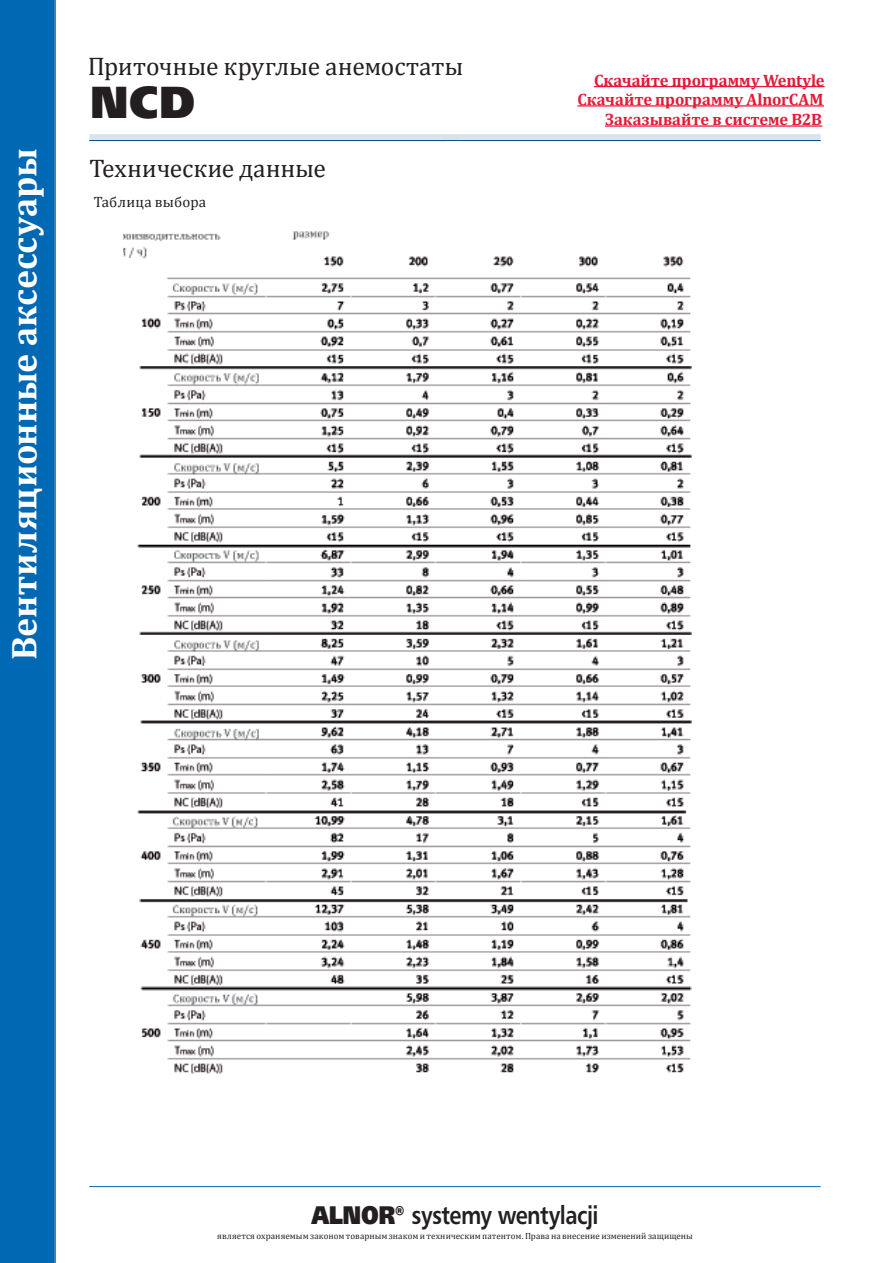
<style>
.page{position:relative;width:893px;height:1263px;background:#fff}
.page>*{position:absolute;margin:0;border:0;box-sizing:border-box;transform-origin:0 0}
.dzial_-_symbol_p{font:900 45px "Humanist 777 TL";color:#231f20}
.t1{font:700 36px "Cambria";color:#fff}
.dzial{font:25.5px "Cambria";letter-spacing:-.005em;color:#231f20}
.t2{font:700 25.5px "Humanist 777 TL";letter-spacing:-.025em;color:#231f20;scale:.85 1}
.tekst_pod_kreska{font:25.5px "Cambria";letter-spacing:-.01em;color:#231f20}
.t3{font:700 16.5px/19.8px "Cambria";letter-spacing:.005em;color:#e51836;text-align:right}
.tekst_8_5pt{font:15px "Cambria";letter-spacing:.015em;color:#231f20}
.t4{font:9px "Cambria";letter-spacing:.005em;color:#231f20}
.s1{font-weight:900}
</style>
<div class="page">
<div style="left:0;top:0;width:55px;height:1263px;background:#0168b3"></div>
<div style="left:89px;top:134px;width:732px;height:6px;background:#d9e3ed"></div>
<hr style="left:89px;top:140px;width:732px;height:1px;background:#00458a">
<hr style="left:89px;top:1186px;width:732px;height:1px;background:#0168b3">
<hr style="left:594px;top:86px;width:231px;height:1px;background:#e51836">
<hr style="left:577px;top:105px;width:247px;height:2px;background:#e51836">
<hr style="left:605px;top:125px;width:217px;height:2px;background:#e51836">
<img style="left:123px;top:231px;width:569px;height:843px">
<h2 class="t1" style="left:2px;top:660px;width:513px;rotate:-90deg">Вентиляционные аксессуары</h2>
<p class="dzial" style="left:88px;top:51px;width:377px">Приточные круглые анемостаты</p>
<p class="dzial_-_symbol_p" style="left:90px;top:71px;width:107px">NCD</p>
<p class="tekst_pod_kreska" style="left:90px;top:153px;width:238px">Tехнические данные</p>
<p class="tekst_8_5pt" style="left:94px;top:193px;width:114px">Tаблица выбора</p>
<h3 class="t3" style="left:577px;top:70px;width:249px">Скачайте программу Wentyle<br>Скачайте программу AlnorCAM<br>Заказывайте в системе B2B</h3>
<h3 class="t2" style="left:311px;top:1198px;width:339px"><span class="s1">ALNOR®</span> systemy wentylacji</h3>
<p class="t4" style="left:217px;top:1230px;width:477px">является охраняемым законом товарным знаком и техническим патентом. Права на внесение изменений защищены</p>
</div>
